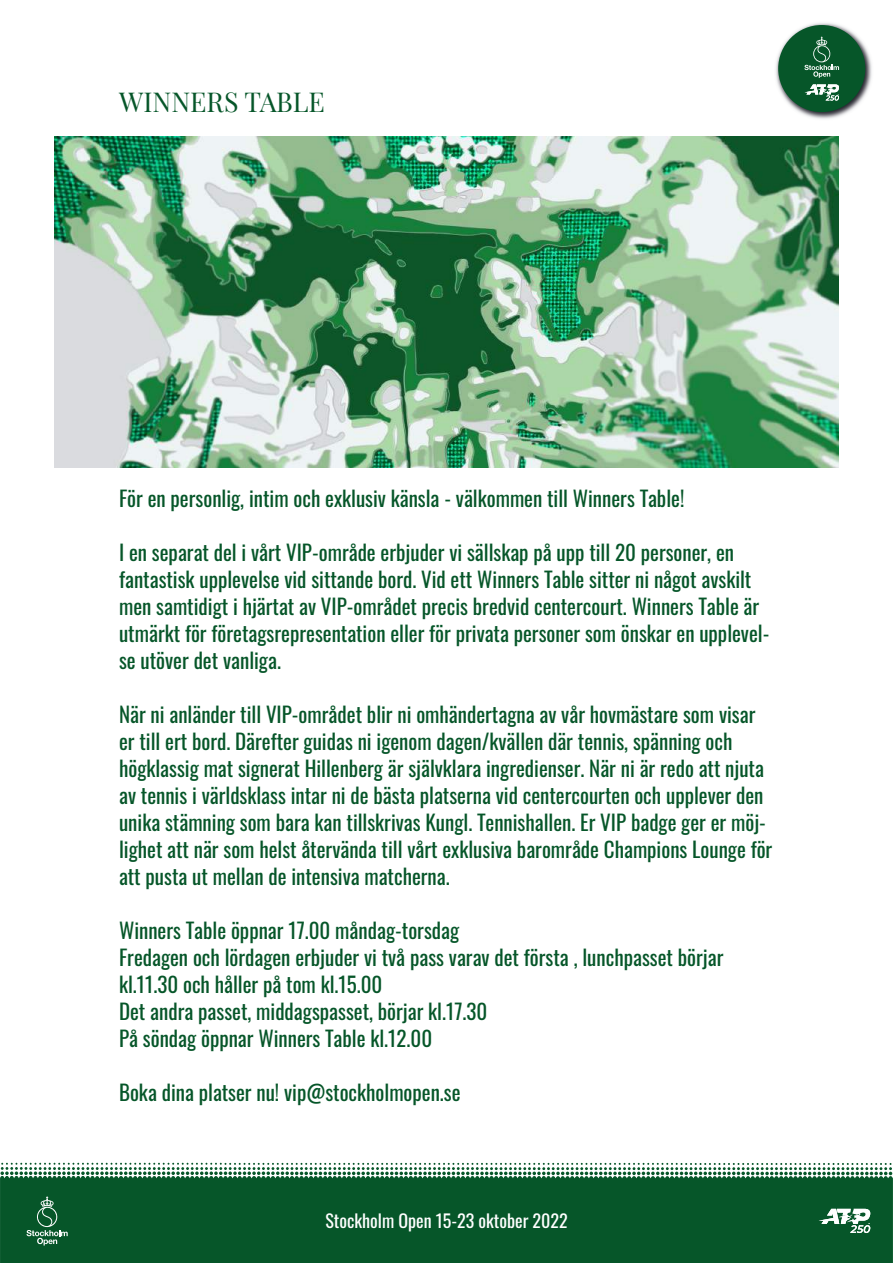
<style>
.page{position:relative;width:893px;height:1263px;background:#fff}
.page>*{position:absolute;margin:0;border:0;box-sizing:border-box;transform-origin:0 0}
.t1{font:26.85px "Playfair Display";color:#065629}
.t2{font:21px/27px "Oswald";color:#065629}
.t3{font:18px "Oswald";color:#fff}
</style>
<div class="page">
<svg style="left:0;top:1163px;width:892px;height:12px"></svg>
<div style="left:0;top:1176px;width:893px;height:87px;background:#065629"></div>
<svg style="left:819px;top:1209px;width:51px;height:24px"></svg>
<svg style="left:27px;top:1196px;width:41px;height:49px;background:#2c6f49"></svg>
<img style="left:776px;top:23px;width:96px;height:96px">
<div style="left:778px;top:25px;width:87px;height:87px;background:#065629;border-radius:50%"></div>
<svg style="left:804px;top:84px;width:35px;height:17px"></svg>
<svg style="left:804px;top:37px;width:35px;height:41px"></svg>
<img style="left:54px;top:136px;width:785px;height:332px">
<p class="t1" style="left:119px;top:85px;width:207px">WINNERS TABLE</p>
<p class="t2" style="left:119px;top:482px;width:567px">För en personlig, intim och exklusiv känsla - välkommen till Winners Table!</p>
<p class="t2" style="left:119px;top:536px;width:652px">I en separat del i vårt VIP-område erbjuder vi sällskap på upp till 20 personer, en fantastisk upplevelse vid sittande bord. Vid ett Winners Table sitter ni något avskilt men samtidigt i hjärtat av VIP-området precis bredvid centercourt. Winners Table är utmärkt för företagsrepresentation eller för privata personer som önskar en upplevel&shy;se utöver det vanliga.</p>
<p class="t2" style="left:119px;top:698px;width:655px">När ni anländer till VIP-området blir ni omhändertagna av vår hovmästare som visar er till ert bord. Därefter guidas ni igenom dagen/kvällen där tennis, spänning och högklassig mat signerat Hillenberg är självklara ingredienser. När ni är redo att njuta av tennis i världsklass intar ni de bästa platserna vid centercourten och upplever den unika stämning som bara kan tillskrivas Kungl. Tennishallen. Er VIP badge ger er möj&shy;lighet att när som helst återvända till vårt exklusiva barområde Champions Lounge för att pusta ut mellan de intensiva matcherna.</p>
<p class="t2" style="left:119px;top:914px;width:606px">Winners Table öppnar 17.00 måndag-torsdag<br>Fredagen och lördagen erbjuder vi två pass varav det första , lunchpasset börjar kl.11.30 och håller på tom kl.15.00<br>Det andra passet, middagspasset, börjar kl.17.30<br>På söndag öppnar Winners Table kl.12.00</p>
<p class="t2" style="left:119px;top:1076px;width:343px">Boka dina platser nu! vip@stockholmopen.se</p>
<p class="t3" style="left:325px;top:1204px;width:244px">Stockholm Open 15-23 oktober 2022</p>
</div>
